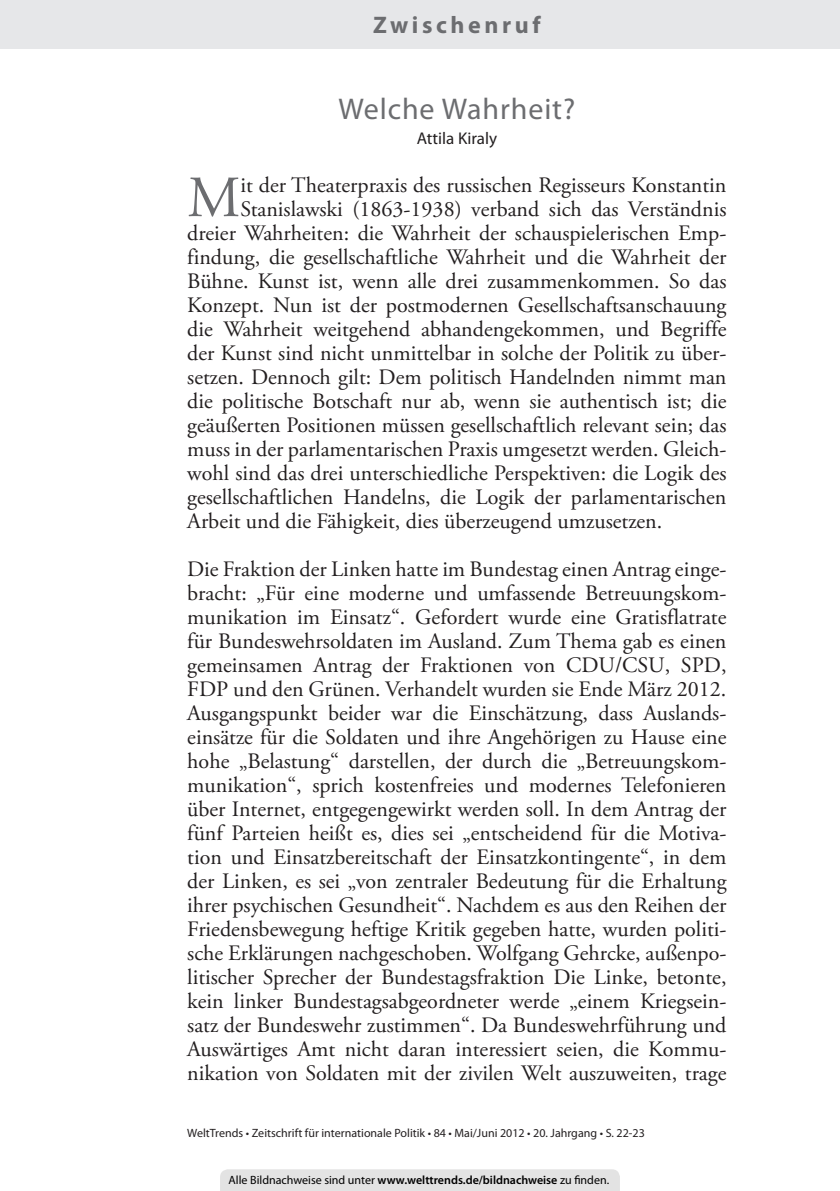
<style>
.page{position:relative;width:840px;height:1191px;background:#fff}
.page>*{position:absolute;margin:0;border:0;box-sizing:border-box;transform-origin:0 0}
.Initial{font:58.2px "Adobe Garamond Pro";color:#6c6d70}
.Titel_1{font:30px "Myriad Pro";letter-spacing:.03em;color:#6c6d70}
.t1{font:700 24px "Myriad Pro";letter-spacing:.15em;color:#6c6d70}
.Absatz_1{font:22px/24px "Adobe Garamond Pro";color:#231f20;text-align:justify}
.Initial-2{font:22px "Adobe Garamond Pro";color:#231f20}
.Autor{font:17px "Myriad Pro";color:#231f20}
.Rand_rechts{font:12px "Myriad Pro";color:#231f20}
.t2{font:12px "Myriad Pro";color:#000}
.s1{font-weight:600}
</style>
<div class="page">
<div style="left:220px;top:1169px;width:399px;height:22px;background:#e3e3e3"></div>
<div style="left:0;top:0;width:839px;height:49px;background:#e6e7e9"></div>
<hr style="left:839px;top:0;width:1px;height:49px;background:#e6e7e9">
<p class="t1" style="left:373px;top:9px;width:169px">Zwischenruf</p>
<p class="Titel_1" style="left:338px;top:90px;width:238px">Welche Wahrheit?</p>
<p class="Autor" style="left:416px;top:128px;width:82px">Attila Kiraly</p>
<p class="Initial" style="left:187px;top:163px;width:55px">M</p>
<p class="Initial-2" style="left:240px;top:172px;width:487px">it der Theaterpraxis des russischen Regisseurs Konstantin</p>
<p class="Initial-2" style="left:240px;top:196px;width:487px">Stanislawski (1863-1938) verband sich das Verständnis</p>
<p class="Initial-2" style="left:187px;top:220px;width:540px">dreier Wahrheiten: die Wahrheit der schauspielerischen Emp-</p>
<p class="Initial-2" style="left:187px;top:244px;width:540px">findung, die gesellschaftliche Wahrheit und die Wahrheit der</p>
<p class="Initial-2" style="left:187px;top:268px;width:540px">Bühne. Kunst ist, wenn alle drei zusammenkommen. So das</p>
<p class="Initial-2" style="left:187px;top:292px;width:540px">Konzept. Nun ist der postmodernen Gesellschaftsanschauung</p>
<p class="Initial-2" style="left:187px;top:316px;width:540px">die Wahrheit weitgehend abhandengekommen, und Begriffe</p>
<p class="Initial-2" style="left:187px;top:340px;width:540px">der Kunst sind nicht unmittelbar in solche der Politik zu über-</p>
<p class="Initial-2" style="left:187px;top:364px;width:540px">setzen. Dennoch gilt: Dem politisch Handelnden nimmt man</p>
<p class="Initial-2" style="left:187px;top:388px;width:540px">die politische Botschaft nur ab, wenn sie authentisch ist; die</p>
<p class="Initial-2" style="left:187px;top:412px;width:540px">geäußerten Positionen müssen gesellschaftlich relevant sein; das</p>
<p class="Initial-2" style="left:187px;top:436px;width:540px">muss in der parlamentarischen Praxis umgesetzt werden. Gleich-</p>
<p class="Initial-2" style="left:187px;top:460px;width:540px">wohl sind das drei unterschiedliche Perspektiven: die Logik des</p>
<p class="Initial-2" style="left:187px;top:484px;width:540px">gesellschaftlichen Handelns, die Logik der parlamentarischen</p>
<p class="Initial-2" style="left:187px;top:508px;width:476px">Arbeit und die Fähigkeit, dies überzeugend umzusetzen.</p>
<p class="Absatz_1" style="left:187px;top:558px;width:540px">Die Fraktion der Linken hatte im Bundestag einen Antrag einge&shy;bracht: „Für eine moderne und umfassende Betreuungskom&shy;munikation im Einsatz“. Gefordert wurde eine Gratisflatrate für Bundeswehrsoldaten im Ausland. Zum Thema gab es einen gemeinsamen Antrag der Fraktionen von CDU/CSU, SPD, FDP und den Grünen. Verhandelt wurden sie Ende März 2012.<br>Ausgangspunkt beider war die Einschätzung, dass Auslands&shy;einsätze für die Soldaten und ihre Angehörigen zu Hause eine hohe „Belastung“ darstellen, der durch die „Betreuungskom&shy;munikation“, sprich kostenfreies und modernes Telefonieren über Internet, entgegengewirkt werden soll. In dem Antrag der fünf Parteien heißt es, dies sei „entscheidend für die Motiva&shy;tion und Einsatzbereitschaft der Einsatzkontingente“, in dem der Linken, es sei „von zentraler Bedeutung für die Erhaltung ihrer psychischen Gesundheit“. Nachdem es aus den Reihen der Friedensbewegung heftige Kritik gegeben hatte, wurden politi&shy;sche Erklärungen nachgeschoben. Wolfgang Gehrcke, außenpo&shy;litischer Sprecher der Bundestagsfraktion Die Linke, betonte, kein linker Bundestagsabgeordneter werde „einem Kriegsein&shy;satz der Bundeswehr zustimmen“. Da Bundeswehrführung und Auswärtiges Amt nicht daran interessiert seien, die Kommu&shy;nikation von Soldaten mit der zivilen Welt auszuweiten, trage</p>
<p class="Rand_rechts" style="left:187px;top:1126px;width:459px">WeltTrends • Zeitschrift für internationale Politik • 84 • Mai/Juni 2012 • 20. Jahrgang • S. 22-23</p>
<p class="t2" style="left:228px;top:1172px;width:382px">Alle Bildnachweise sind unter <span class="s1">www.welttrends.de/bildnachweise</span> zu finden.</p>
</div>
